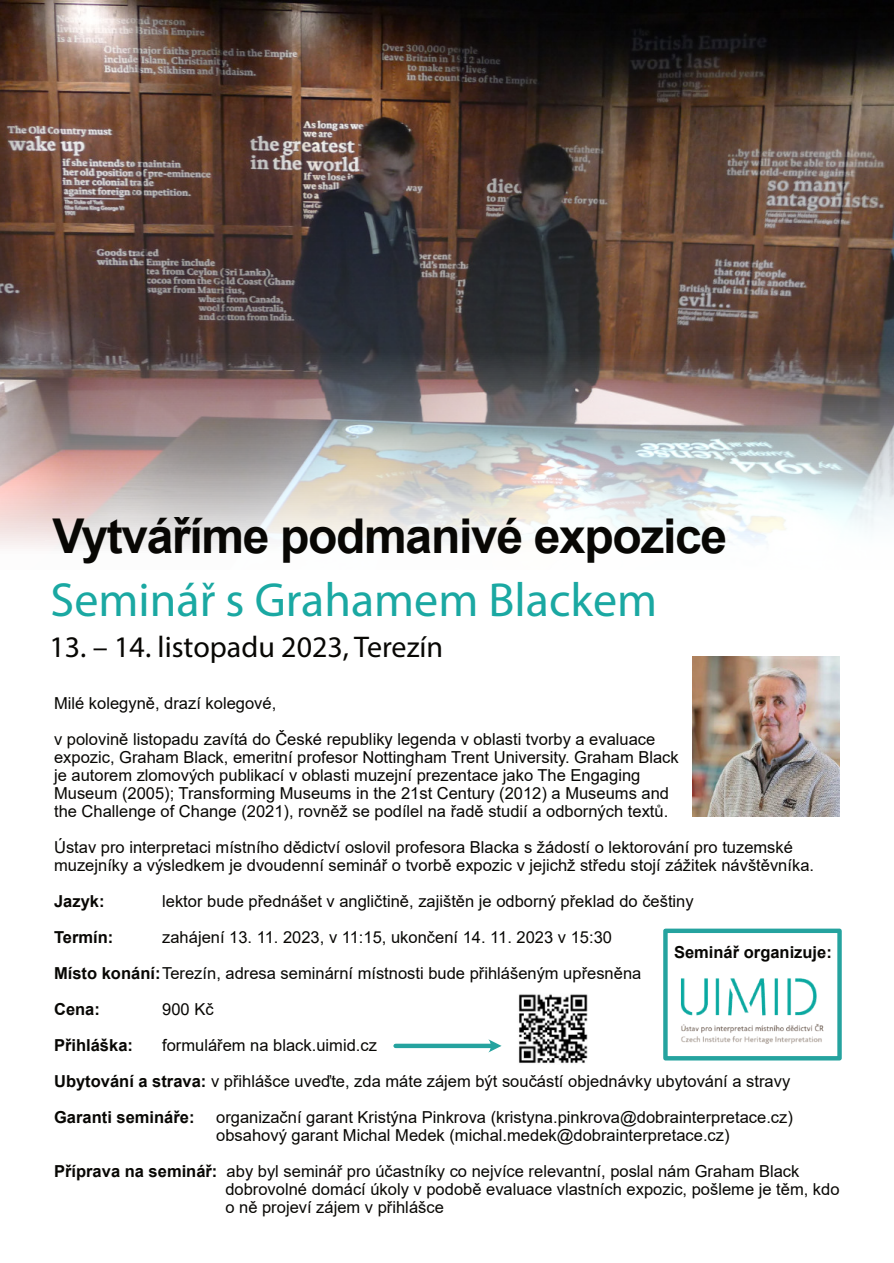
<style>
.page{position:relative;width:894px;height:1263px;background:#fff}
.page>*{position:absolute;margin:0;border:0;box-sizing:border-box;transform-origin:0 0}
.t1{font:700 48px "Arial";letter-spacing:-.03em;color:#080704}
.t2{font:48px "Myriad Pro";color:#1aa8a2}
.t3{font:30px "Myriad Pro";color:#080704}
.t4{font:16.5px/18px "Arial";color:#080704}
.t5{font:700 16.5px "Arial";color:#080704}
.s1{font-weight:700}
</style>
<div class="page">
<img style="left:0;top:0;width:893px;height:549px">
<div style="left:663px;top:929px;width:178px;height:132px;border:4px solid #25a39f"></div>
<img style="left:518px;top:994px;width:69px;height:69px">
<svg style="left:488px;top:1039px;width:13px;height:14px"></svg>
<hr style="left:395px;top:1044px;width:96px;height:4px;background:#25a39f">
<img style="left:692px;top:657px;width:147px;height:159px">
<img style="left:680px;top:973px;width:157px;height:73px">
<h1 class="t1" style="left:53px;top:518px;width:676px">Vytváříme podmanivé expozice</h1>
<h1 class="t2" style="left:51px;top:580px;width:608px">Seminář s Grahamem Blackem</h1>
<h2 class="t3" style="left:49px;top:635px;width:395px">13. – 14. listopadu 2023, Terezín</h2>
<p class="t4" style="left:54px;top:686px;width:602px;line-height:36px">Milé kolegyně, drazí kolegové,<br>v polovině listopadu zavítá do České republiky legenda v oblasti tvorby a evaluace</p>
<p class="t4" style="left:54px;top:749px;width:626px">expozic, Graham Black, emeritní profesor Nottingham Trent University. Graham Black je autorem zlomových publikací v oblasti muzejní prezentace jako The Engaging Museum (2005); Transforming Museums in the 21st Century (2012) a Museums and the Challenge of Change (2021), rovněž se podílel na řadě studií a odborných textů.</p>
<p class="t4" style="left:54px;top:839px;width:761px">Ústav pro interpretaci místního dědictví oslovil profesora Blacka s žádostí o lektorování pro tuzemské muzejníky a výsledkem je dvoudenní seminář o tvorbě expozic v jejichž středu stojí zážitek návštěvníka.</p>
<p class="t5" style="left:54px;top:895px;width:52px">Jazyk:</p>
<p class="t4" style="left:162px;top:893px;width:533px">lektor bude přednášet v angličtině, zajištěn je odborný překlad do češtiny</p>
<p class="t5" style="left:54px;top:931px;width:61px">Termín:</p>
<p class="t4" style="left:54px;top:920px;width:588px;line-height:36px;text-indent:108px">zahájení 13. 11. 2023, v 11:15, ukončení 14. 11. 2023 v 15:30<br><span class="s1">Místo konání:</span> Terezín, adresa seminární místnosti bude přihlášeným upřesněna<br><span class="s1">Cena:</span></p>
<p class="t5" style="left:674px;top:946px;width:159px">Seminář organizuje:</p>
<p class="t4" style="left:162px;top:1001px;width:53px">900 Kč</p>
<p class="t4" style="left:54px;top:1028px;width:737px;line-height:36px;text-indent:108px">formulářem na black.uimid.cz<br><span class="s1">Ubytování a strava:</span> v přihlášce uveďte, zda máte zájem být součástí objednávky ubytování a stravy<br><span class="s1">Garanti semináře:</span></p>
<p class="t5" style="left:54px;top:1039px;width:80px">Přihláška:</p>
<p class="t4" style="left:216px;top:1109px;width:578px">organizační garant Kristýna Pinkrova (kristyna.pinkrova@dobrainterpretace.cz) obsahový garant Michal Medek (michal.medek@dobrainterpretace.cz)</p>
<p class="t4" style="left:225px;top:1163px;width:615px;text-indent:-171px"><span class="s1">Příprava na seminář:</span> aby byl seminář pro účastníky co nejvíce relevantní, poslal nám Graham Black dobrovolné domácí úkoly v podobě evaluace vlastních expozic, pošleme je těm, kdo o ně projeví zájem v přihlášce</p>
</div>
